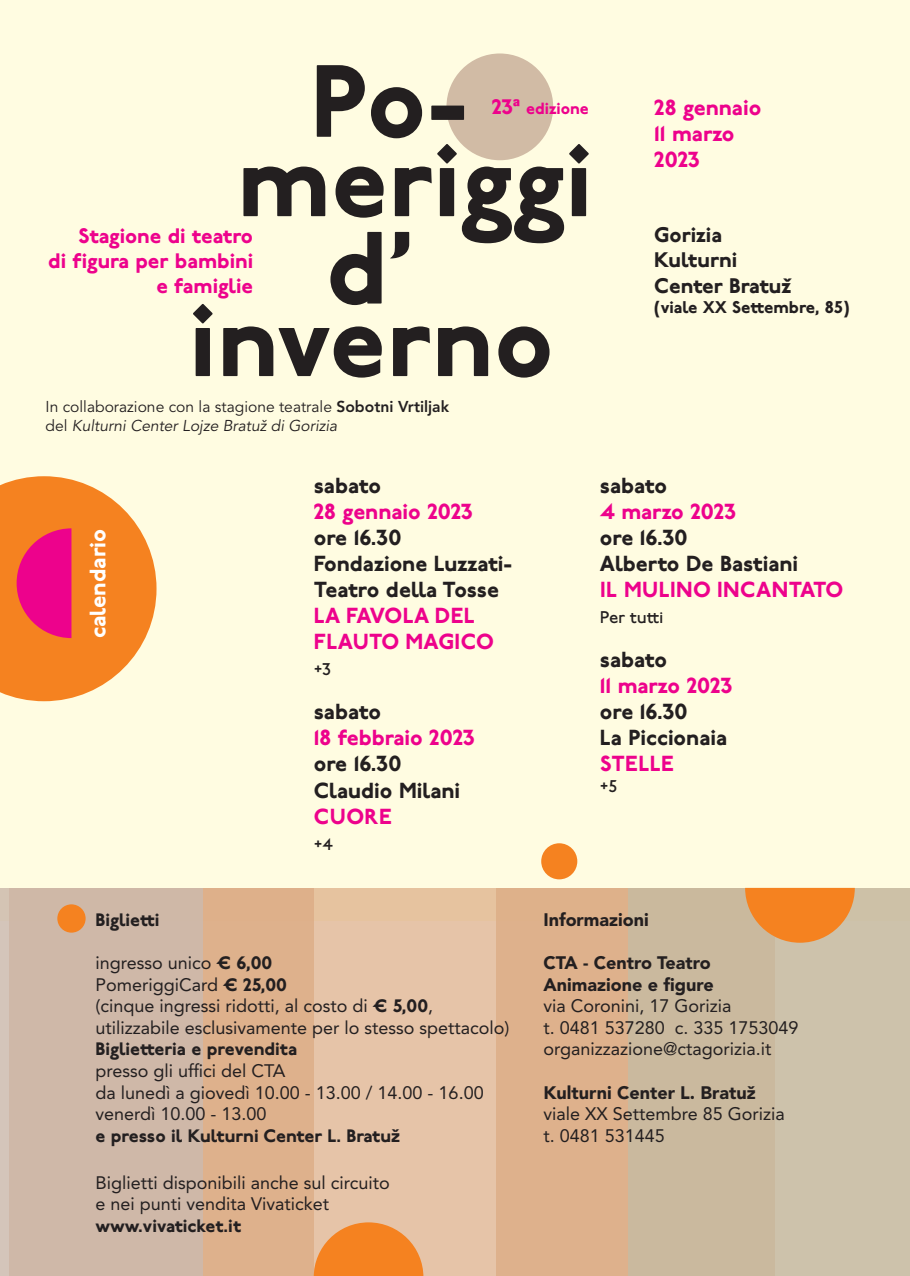
<style>
.page{position:relative;width:910px;height:1276px;background:#fff}
.page>*{position:absolute;margin:0;border:0;box-sizing:border-box;transform-origin:0 0}
.t1{font:800 22.5px "P22 Underground CY";color:#fff}
.t2{font:800 21.9px/26.1px "P22 Underground CY";color:#231f20}
.t3{font:800 21.9px/26.1px "P22 Underground CY";color:#ed028c}
.t4{font:800 21.9px/26.1px "P22 Underground CY";letter-spacing:.02em;color:#ed028c}
.t5{font:800 21px/25.2px "P22 Underground CY";color:#ed028c;text-align:right}
.t6{font:800 21px/25.2px "P22 Underground CY";color:#231f20}
.t7{font:18px/21.6px "Avenir LT Std";color:#231f20}
.t8{font:800 18px "P22 Underground CY";color:#231f20}
.t9{font:900 18px/21.6px "Avenir LT Std";color:#231f20}
.t10{font:800 16.8px "P22 Underground CY";color:#231f20}
.t11{font:500 16.8px "P22 Underground CY";color:#231f20}
.t12{font:800 16.2px "P22 Underground CY";color:#ed028c}
.t13{font:15.6px/18.9px "Avenir LT Std";color:#231f20}
.s1{font-size:21px}
.s2{font-family:"Helvetica Neue LT Std";font-stretch:condensed;font-size:21px}
.s3{font-weight:800}
.s4{font-style:italic}
.s5{font-family:"P22 Underground CY";font-weight:800}
.s6{font-family:"Avenir LT Std";font-weight:900}
</style>
<div class="page">
<div style="left:0;top:0;width:910px;height:920px;background:#fffce1"></div>
<svg style="left:203px;top:888px;width:294px;height:388px;background:#e2bc9c"></svg>
<div style="left:497px;top:888px;width:413px;height:388px;background:#deb18c"></div>
<div style="left:628px;top:888px;width:282px;height:388px;background:linear-gradient(to right,#c9b79a,#cec4ae)"></div>
<div style="left:0;top:888px;width:203px;height:388px;background:#cfb8a8"></div>
<svg style="left:0;top:476px;width:157px;height:225px"></svg>
<svg style="left:745px;top:888px;width:110px;height:54px;background:#ec8e3b"></svg>
<svg style="left:314px;top:1222px;width:109px;height:54px;background:#f1903e"></svg>
<div style="left:541px;top:843px;width:36px;height:36px;background:#f58220;border-radius:50%"></div>
<div style="left:57px;top:904px;width:29px;height:28px;background:#f58220;border-radius:50%"></div>
<div style="left:446px;top:53px;width:107px;height:107px;background:#d1bba5;border-radius:50%"></div>
<svg style="left:193px;top:144px;width:396px;height:233px"></svg>
<svg style="left:317px;top:65px;width:147px;height:73px"></svg>
<p class="t5" style="left:48px;top:223px;width:206px">Stagione di teatro<br>di figura per bambini e famiglie</p>
<p class="t12" style="left:492px;top:99px;width:99px"><span class="s1">23</span><span class="s2">ª</span> edizione</p>
<p class="t3" style="left:654px;top:95px;width:109px">28 gennaio<br>11 marzo<br>2023</p>
<p class="t6" style="left:654px;top:223px;width:141px">Gorizia<br>Kulturni<br>Center Bratuzˇ</p>
<p class="t10" style="left:654px;top:297px;width:197px">(viale XX Settembre, 85)</p>
<p class="t13" style="left:46px;top:397px;width:405px">In collaborazione con la stagione teatrale <span class="s3">Sobotni Vrtiljak </span>del <span class="s4">Kulturni Center Lojze Bratuž di Gorizia</span></p>
<p class="t1" style="left:85px;top:638px;width:111px;rotate:-90deg">calendario</p>
<p class="t2" style="left:314px;top:472px;width:69px">sabato</p>
<p class="t3" style="left:314px;top:499px;width:161px">28 gennaio 2023</p>
<p class="t2" style="left:314px;top:525px;width:200px">ore 16.30<br>Fondazione Luzzati-<br>Teatro della Tosse</p>
<p class="t4" style="left:314px;top:603px;width:182px">LA FAVOLA DEL<br>FLAUTO MAGICO</p>
<p class="t11" style="left:314px;top:661px;width:19px">+3</p>
<p class="t2" style="left:314px;top:699px;width:69px">sabato</p>
<p class="t3" style="left:314px;top:725px;width:163px">18 febbraio 2023</p>
<p class="t2" style="left:314px;top:751px;width:148px">ore 16.30<br>Claudio Milani</p>
<p class="t3" style="left:314px;top:804px;width:79px">CUORE</p>
<p class="t11" style="left:314px;top:835px;width:21px">+4</p>
<p class="t2" style="left:600px;top:472px;width:69px">sabato</p>
<p class="t3" style="left:600px;top:499px;width:138px">4 marzo 2023</p>
<p class="t2" style="left:600px;top:525px;width:200px">ore 16.30<br>Alberto De Bastiani</p>
<p class="t4" style="left:600px;top:577px;width:245px">IL MULINO INCANTATO</p>
<p class="t11" style="left:600px;top:608px;width:65px">Per tutti</p>
<p class="t2" style="left:600px;top:647px;width:69px">sabato</p>
<p class="t3" style="left:600px;top:673px;width:134px">11 marzo 2023</p>
<p class="t2" style="left:600px;top:699px;width:129px">ore 16.30<br>La Piccionaia</p>
<p class="t3" style="left:600px;top:751px;width:75px">STELLE</p>
<p class="t11" style="left:600px;top:777px;width:19px">+5</p>
<p class="t8" style="left:95px;top:909px;width:65px">Biglietti</p>
<p class="t7" style="left:95px;top:952px;width:416px">ingresso unico <span class="s5">€ 6,00<br></span>PomeriggiCard <span class="s5">€ 25,00<br></span>(cinque ingressi ridotti, al costo di <span class="s5">€ 5,00</span>, utilizzabile esclusivamente per lo stesso spettacolo)</p>
<p class="t8" style="left:95px;top:1038px;width:203px">Biglietteria e prevendita</p>
<p class="t7" style="left:95px;top:1060px;width:390px">presso gli uffici del CTA<br>da lunedì a giovedì 10.00 - 13.00 / 14.00 - 16.00 venerdì 10.00 - 13.00</p>
<p class="t8" style="left:95px;top:1125px;width:306px">e presso il Kulturni Center L. Bratu<span class="s6">ž</span></p>
<p class="t7" style="left:95px;top:1171px;width:296px">Biglietti disponibili anche sul circuito e nei punti vendita Vivaticket</p>
<p class="t8" style="left:95px;top:1215px;width:147px">www.vivaticket.it</p>
<p class="t9" style="left:543px;top:908px;width:107px">Informazioni</p>
<p class="t9" style="left:543px;top:952px;width:172px">CTA - Centro Teatro<br>Animazione e figure</p>
<p class="t7" style="left:543px;top:995px;width:257px">via Coronini, 17 Gorizia<br>t. 0481 537280 c. 335 1753049 organizzazione@ctagorizia.it</p>
<p class="t9" style="left:543px;top:1081px;width:214px">Kulturni Center L. Bratuž</p>
<p class="t7" style="left:543px;top:1103px;width:243px">viale XX Settembre 85 Gorizia t. 0481 531445</p>
</div>
